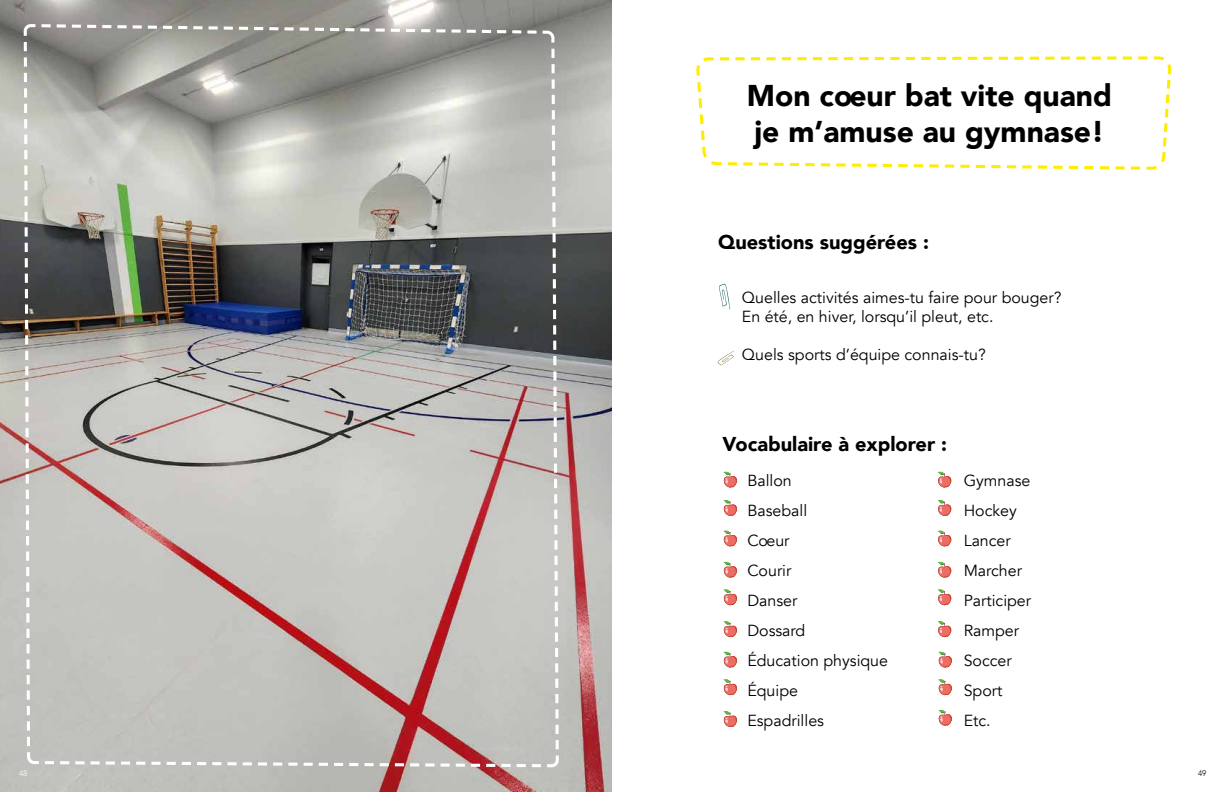
<style>
.page{position:relative;width:1224px;height:792px;background:#fff}
.page>*{position:absolute;margin:0;border:0;box-sizing:border-box;transform-origin:0 0}
.t1{font:900 30px/36px "Avenir";color:#000}
.t2{font:900 20px "Avenir";color:#000}
.t3{font:16px/19.2px "Avenir";color:#000}
.t4{font:300 8px "Avenir";color:#fff}
.t5{font:300 8px "Avenir";color:#000}
</style>
<div class="page">
<img style="left:0;top:0;width:612px;height:792px">
<svg style="left:696px;top:56px;width:476px;height:114px"></svg>
<svg style="left:723px;top:472px;width:14px;height:16px"></svg>
<svg style="left:938px;top:472px;width:13px;height:16px"></svg>
<svg style="left:723px;top:500px;width:14px;height:16px"></svg>
<svg style="left:938px;top:500px;width:13px;height:16px"></svg>
<svg style="left:723px;top:530px;width:14px;height:17px"></svg>
<svg style="left:938px;top:530px;width:13px;height:17px"></svg>
<svg style="left:723px;top:562px;width:14px;height:16px"></svg>
<svg style="left:723px;top:652px;width:14px;height:16px"></svg>
<svg style="left:938px;top:652px;width:14px;height:16px"></svg>
<svg style="left:938px;top:562px;width:13px;height:16px"></svg>
<svg style="left:723px;top:589px;width:14px;height:17px"></svg>
<svg style="left:723px;top:679px;width:14px;height:17px"></svg>
<svg style="left:938px;top:679px;width:14px;height:17px"></svg>
<svg style="left:938px;top:710px;width:14px;height:16px"></svg>
<svg style="left:723px;top:621px;width:14px;height:17px"></svg>
<svg style="left:723px;top:711px;width:14px;height:16px"></svg>
<svg style="left:938px;top:589px;width:13px;height:17px"></svg>
<svg style="left:938px;top:621px;width:13px;height:17px"></svg>
<svg style="left:719px;top:283px;width:11px;height:27px"></svg>
<svg style="left:717px;top:351px;width:17px;height:14px"></svg>
<svg style="left:22px;top:23px;width:538px;height:746px;background:#aca9a5"></svg>
<p class="t1" style="left:747px;top:76px;width:367px">Mon coeur bat vite quand je m’amuse au gymnase!</p>
<p class="t2" style="left:718px;top:225px;width:212px">Questions suggérées :</p>
<p class="t3" style="left:742px;top:288px;width:321px">Quelles activités aimes-tu faire pour bouger?<br>En été, en hiver, lorsqu’il pleut, etc.</p>
<p class="t3" style="left:742px;top:346px;width:245px">Quels sports d’équipe connais-tu?</p>
<p class="t2" style="left:723px;top:427px;width:226px">Vocabulaire à explorer :</p>
<p class="t3" style="left:747px;top:471px;width:46px">Ballon</p>
<p class="t3" style="left:747px;top:501px;width:61px">Baseball</p>
<p class="t3" style="left:747px;top:531px;width:44px">Coeur</p>
<p class="t3" style="left:747px;top:561px;width:46px">Courir</p>
<p class="t3" style="left:747px;top:591px;width:52px">Danser</p>
<p class="t3" style="left:747px;top:621px;width:60px">Dossard</p>
<p class="t3" style="left:747px;top:651px;width:142px">Éducation physique</p>
<p class="t3" style="left:747px;top:681px;width:52px">Équipe</p>
<p class="t3" style="left:747px;top:711px;width:78px">Espadrilles</p>
<p class="t3" style="left:964px;top:471px;width:68px">Gymnase</p>
<p class="t3" style="left:964px;top:501px;width:55px">Hockey</p>
<p class="t3" style="left:964px;top:531px;width:49px">Lancer</p>
<p class="t3" style="left:964px;top:561px;width:60px">Marcher</p>
<p class="t3" style="left:964px;top:591px;width:69px">Participer</p>
<p class="t3" style="left:964px;top:621px;width:57px">Ramper</p>
<p class="t3" style="left:964px;top:651px;width:50px">Soccer</p>
<p class="t3" style="left:964px;top:681px;width:40px">Sport</p>
<p class="t3" style="left:964px;top:711px;width:28px">Etc.</p>
<p class="t4" style="left:19px;top:768px;width:10px">48</p>
<p class="t5" style="left:1198px;top:768px;width:10px">49</p>
</div>
